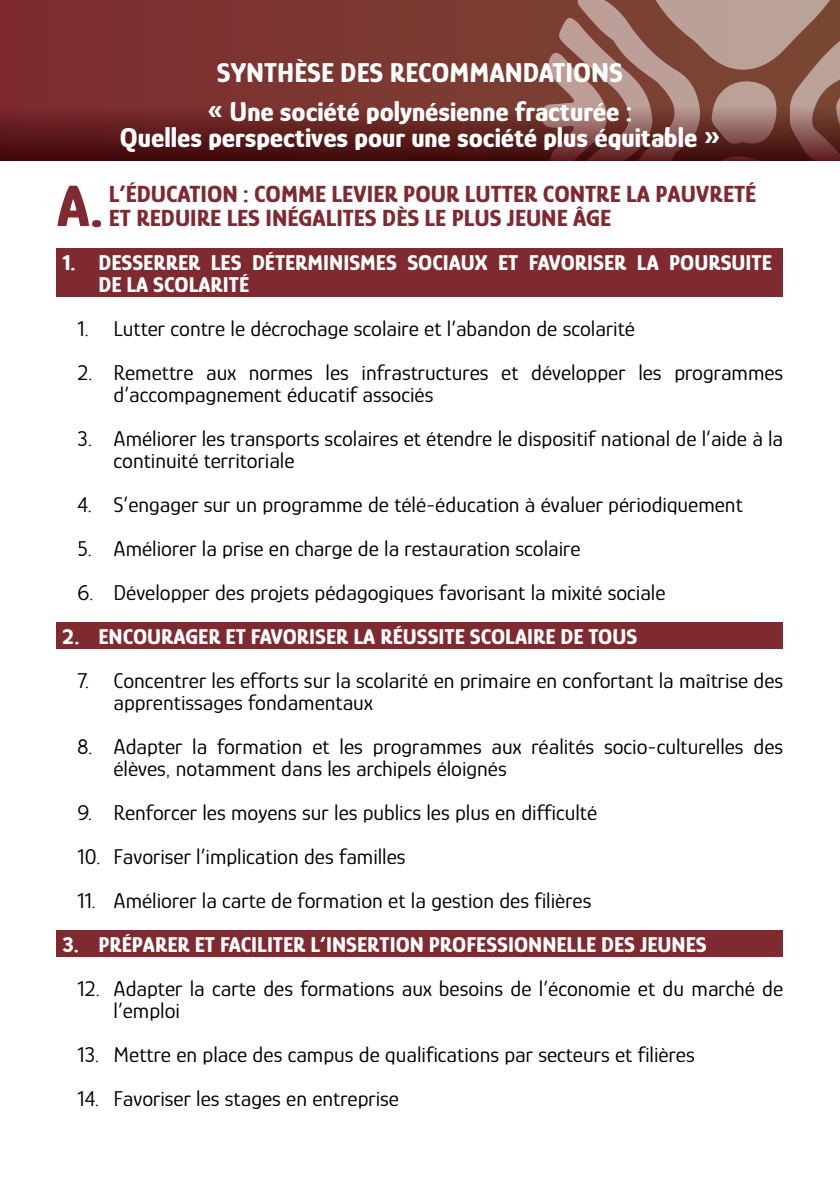
<style>
.page{position:relative;width:840px;height:1191px;background:#fff}
.page>*{position:absolute;margin:0;border:0;box-sizing:border-box;transform-origin:0 0}
.t1{font:800 60px "Glory";color:#7f2a30}
.t2{font:800 28px/39.2px "Glory";color:#fff;text-align:center}
.t3{font:800 24px/24px "Glory";color:#7f2a30}
.t4{font:22px/22px "Glory";color:#000}
.t5{font:800 22px/22px "Glory";color:#fff}
</style>
<div class="page">
<svg style="left:0;top:0;width:839px;height:160px;background:#7d413c"></svg>
<div style="left:57px;top:248px;width:725px;height:49px;background:#7f2a30"></div>
<div style="left:57px;top:622px;width:725px;height:27px;background:#7f2a30"></div>
<div style="left:57px;top:930px;width:725px;height:27px;background:#7f2a30"></div>
<p class="t2" style="left:208px;top:52px;width:425px">SYNTHÈSE DES RECOMMANDATIONS « Une société polynésienne fracturée :</p>
<p class="t2" style="left:120px;top:117px;width:601px">Quelles perspectives pour une société plus équitable »</p>
<h1 class="t1" style="left:57px;top:166px;width:48px">A.</h1>
<p class="t3" style="left:109px;top:181px;width:648px">L’ÉDUCATION : COMME LEVIER POUR LUTTER CONTRE LA PAUVRETÉ<br>ET REDUIRE LES INÉGALITES DÈS LE PLUS JEUNE ÂGE</p>
<p class="t5" style="left:98px;top:251px;width:674px;text-indent:-36px">1. DESSERRER LES DÉTERMINISMES SOCIAUX ET FAVORISER LA POURSUITE<br>DE LA SCOLARITÉ</p>
<p class="t4" style="left:77px;top:317px;width:558px">1. Lutter contre le décrochage scolaire et l’abandon de scolarité</p>
<p class="t4" style="left:113px;top:361px;width:670px;text-indent:-36px">2. Remettre aux normes les infrastructures et développer les programmes d’accompagnement éducatif associés</p>
<p class="t4" style="left:113px;top:427px;width:670px;text-indent:-36px">3. Améliorer les transports scolaires et étendre le dispositif national de l’aide à la continuité territoriale</p>
<p class="t4" style="left:77px;top:493px;width:666px">4. S’engager sur un programme de télé-éducation à évaluer périodiquement</p>
<p class="t4" style="left:77px;top:537px;width:504px">5. Améliorer la prise en charge de la restauration scolaire</p>
<p class="t4" style="left:77px;top:581px;width:589px">6. Développer des projets pédagogiques favorisant la mixité sociale</p>
<p class="t5" style="left:62px;top:625px;width:576px">2. ENCOURAGER ET FAVORISER LA RÉUSSITE SCOLAIRE DE TOUS</p>
<p class="t4" style="left:113px;top:669px;width:671px;text-indent:-36px">7. Concentrer les efforts sur la scolarité en primaire en confortant la maîtrise des apprentissages fondamentaux</p>
<p class="t4" style="left:113px;top:735px;width:670px;text-indent:-36px">8. Adapter la formation et les programmes aux réalités socio-culturelles des élèves, notamment dans les archipels éloignés</p>
<p class="t4" style="left:77px;top:801px;width:521px">9. Renforcer les moyens sur les publics les plus en difficulté</p>
<p class="t4" style="left:77px;top:845px;width:329px">10. Favoriser l’implication des familles</p>
<p class="t4" style="left:77px;top:889px;width:515px">11. Améliorer la carte de formation et la gestion des filières</p>
<p class="t5" style="left:62px;top:933px;width:645px">3. PRÉPARER ET FACILITER L’INSERTION PROFESSIONNELLE DES JEUNES</p>
<p class="t4" style="left:113px;top:977px;width:670px;text-indent:-36px">12. Adapter la carte des formations aux besoins de l’économie et du marché de l’emploi</p>
<p class="t4" style="left:77px;top:1043px;width:618px">13. Mettre en place des campus de qualifications par secteurs et filières</p>
<p class="t4" style="left:77px;top:1087px;width:323px">14. Favoriser les stages en entreprise</p>
</div>
